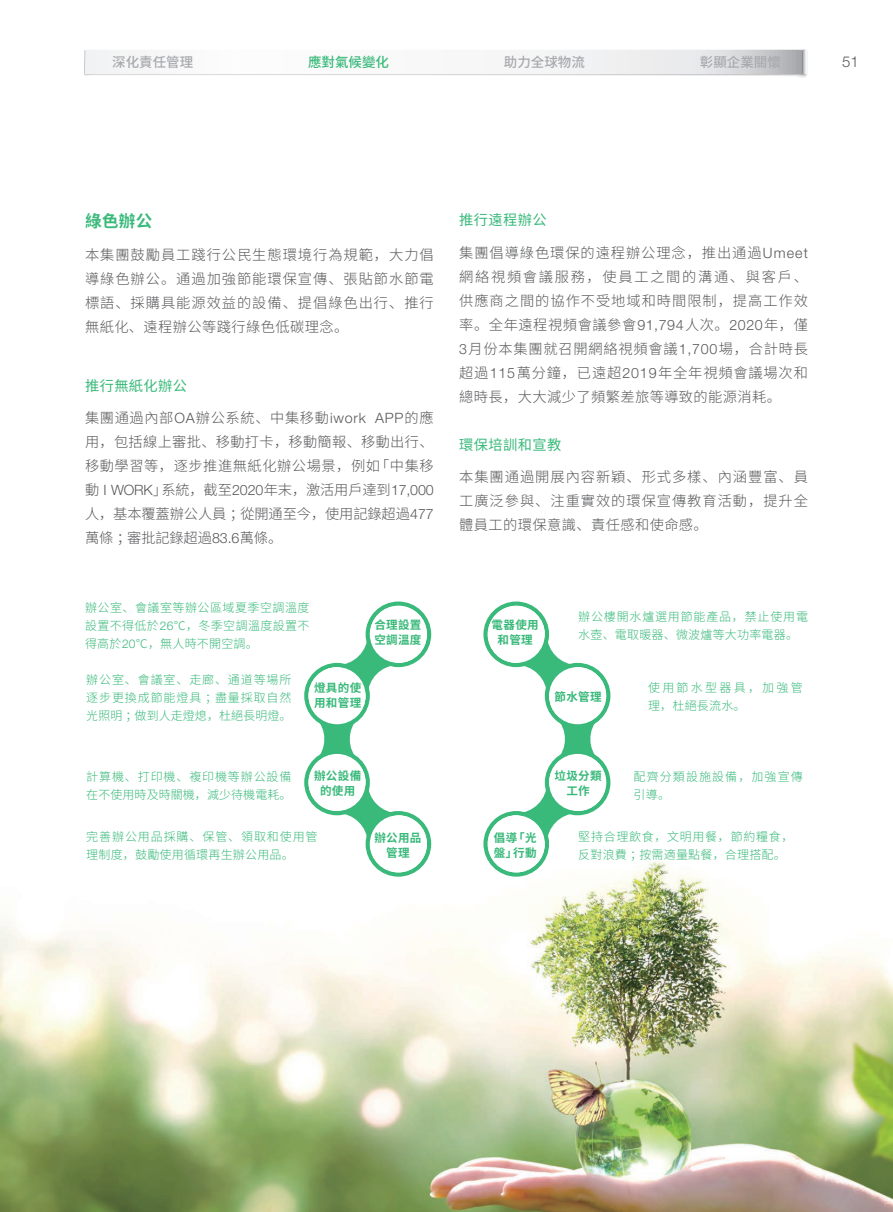
<style>
.page{position:relative;width:893px;height:1212px;background:#fff}
.page>*{position:absolute;margin:0;border:0;box-sizing:border-box;transform-origin:0 0}
.t1{font:700 16.5px "Source Han Sans CN";color:#39b97a}
.t2{font:300 15px "Helvetica Neue LT Std";color:#57585a}
.t3{font:300 14.25px/24px "Source Han Sans CN";letter-spacing:.035em;color:#57585a;text-align:justify}
.t4{font:14.25px "Source Han Sans CN";letter-spacing:.03em;color:#39b97a}
.t5{font:500 13.5px "Source Han Sans CN";color:#a8a9ad}
.t6{font:500 13.5px "Source Han Sans CN";color:#39b97a}
.t7{font:300 12px/18px "Source Han Sans CN";letter-spacing:.04em;color:#39b97a;text-align:justify}
.t8{font:300 12px/18px "Source Han Sans CN";letter-spacing:.065em;color:#39b97a}
.t9{font:300 12px/18px "Source Han Sans CN";letter-spacing:.005em;color:#39b97a}
.t10{font:300 12px/18px "Source Han Sans CN";letter-spacing:.19em;color:#39b97a}
.t11{font:300 12px/18px "Source Han Sans CN";letter-spacing:.09em;color:#39b97a}
.t12{font:700 11.55px/14.5px "Source Han Sans CN";letter-spacing:.03em;color:#39b97a;text-align:center}
.s1{font-family:"Helvetica Neue LT Pro"}
</style>
<div class="page">
<svg style="left:84px;top:49px;width:723px;height:29px"></svg>
<img style="left:0;top:845px;width:893px;height:367px">
<svg style="left:304px;top:601px;width:127px;height:276px"></svg>
<div style="left:308px;top:754px;width:58px;height:57px;background:#fff;border-radius:50%"></div>
<div style="left:308px;top:667px;width:58px;height:57px;background:#fff;border-radius:50%"></div>
<div style="left:370px;top:606px;width:57px;height:57px;background:#fff;border-radius:50%"></div>
<div style="left:370px;top:815px;width:57px;height:57px;background:#fff;border-radius:50%"></div>
<svg style="left:483px;top:601px;width:127px;height:276px"></svg>
<div style="left:488px;top:606px;width:57px;height:57px;background:#fff;border-radius:50%"></div>
<div style="left:549px;top:667px;width:57px;height:57px;background:#fff;border-radius:50%"></div>
<div style="left:549px;top:754px;width:57px;height:57px;background:#fff;border-radius:50%"></div>
<div style="left:488px;top:815px;width:57px;height:57px;background:#fff;border-radius:50%"></div>
<p class="t5" style="left:112px;top:54px;width:82px">深化責任管理</p>
<p class="t6" style="left:308px;top:54px;width:82px">應對氣候變化</p>
<p class="t5" style="left:504px;top:54px;width:82px">助力全球物流</p>
<p class="t5" style="left:700px;top:54px;width:82px">彰顯企業關懷</p>
<p class="t2" style="left:842px;top:53px;width:18px">51</p>
<p class="t1" style="left:85px;top:212px;width:69px">綠色辦公</p>
<p class="t3" style="left:85px;top:243px;width:350px">本集團鼓勵員工踐行公民生態環境行為規範，大力倡導綠色辦公。通過加強節能環保宣傳、張貼節水節電標語、採購具能源效益的設備、提倡綠色出行、推行無紙化、遠程辦公等踐行綠色低碳理念。</p>
<p class="t4" style="left:85px;top:378px;width:104px">推行無紙化辦公</p>
<p class="t3" style="left:85px;top:406px;width:350px">集團通過內部<span class="s1">OA</span>辦公系統、中集移動<span class="s1">iwork APP</span>的應用，包括線上審批、移動打卡，移動簡報、移動出行、移動學習等，逐步推進無紙化辦公場景，例如「中集移動 <span class="s1">I WORK</span>」系統，截至<span class="s1">2020</span>年末，激活用戶達到<span class="s1">17,000</span>人，基本覆蓋辦公人員；從開通至今，使用記錄超過<span class="s1">477</span>萬條；審批記錄超過<span class="s1">83.6</span>萬條。</p>
<p class="t4" style="left:459px;top:212px;width:89px">推行遠程辦公</p>
<p class="t3" style="left:459px;top:241px;width:350px">集團倡導綠色環保的遠程辦公理念，推出通過<span class="s1">Umeet</span>網絡視頻會議服務，使員工之間的溝通、與客戶、供應商之間的協作不受地域和時間限制，提高工作效率。全年遠程視頻會議參會<span class="s1">91,794</span>人次。<span class="s1">2020</span>年，僅<span class="s1">3</span>月份本集團就召開網絡視頻會議<span class="s1">1,700</span>場，合計時長超過<span class="s1">115</span>萬分鐘，已遠超<span class="s1">2019</span>年全年視頻會議場次和總時長，大大減少了頻繁差旅等導致的能源消耗。</p>
<p class="t4" style="left:459px;top:436px;width:104px">環保培訓和宣教</p>
<p class="t3" style="left:459px;top:465px;width:350px">本集團通過開展內容新穎、形式多樣、內涵豐富、員工廣泛參與、注重實效的環保宣傳教育活動，提升全體員工的環保意識、責任感和使命感。</p>
<p class="t7" style="left:85px;top:599px;width:226px">辦公室、會議室等辦公區域夏季空調溫度設置不得低於<span class="s1">26</span>℃，冬季空調溫度設置不得高於<span class="s1">20</span>℃，無人時不開空調。</p>
<p class="t7" style="left:86px;top:670px;width:207px">辦公室、會議室、走廊、通道等場所逐步更換成節能燈具；盡量採取自然光照明；做到人走燈熄，杜絕長明燈。</p>
<p class="t12" style="left:314px;top:681px;width:49px;text-align:left">燈具的使用和管理</p>
<p class="t12" style="left:374px;top:618px;width:49px;text-align:left">合理設置空調溫度</p>
<p class="t12" style="left:492px;top:618px;width:49px">電器使用和管理</p>
<p class="t8" style="left:578px;top:608px;width:231px">辦公樓開水爐選用節能產品，禁止使用電水壺、電取暖器、微波爐等大功率電器。</p>
<p class="t12" style="left:554px;top:689px;width:49px">節水管理</p>
<p class="t10" style="left:648px;top:679px;width:156px">使用節水型器具，加強管理，杜絕長流水。</p>
<p class="t12" style="left:314px;top:769px;width:49px">辦公設備的使用</p>
<p class="t9" style="left:86px;top:768px;width:207px">計算機、打印機、複印機等辦公設備在不使用時及時關機，減少待機電耗。</p>
<p class="t7" style="left:86px;top:828px;width:233px">完善辦公用品採購、保管、領取和使用管理制度，鼓勵使用循環再生辦公用品。</p>
<p class="t12" style="left:374px;top:831px;width:49px">辦公用品管理</p>
<p class="t12" style="left:494px;top:831px;width:44px;text-align:left">倡導「光盤」行動</p>
<p class="t12" style="left:554px;top:769px;width:49px">垃圾分類工作</p>
<p class="t11" style="left:634px;top:768px;width:171px">配齊分類設施設備，加強宣傳引導。</p>
<p class="t7" style="left:578px;top:828px;width:217px">堅持合理飲食，文明用餐，節約糧食，反對浪費；按需適量點餐，合理搭配。</p>
</div>
